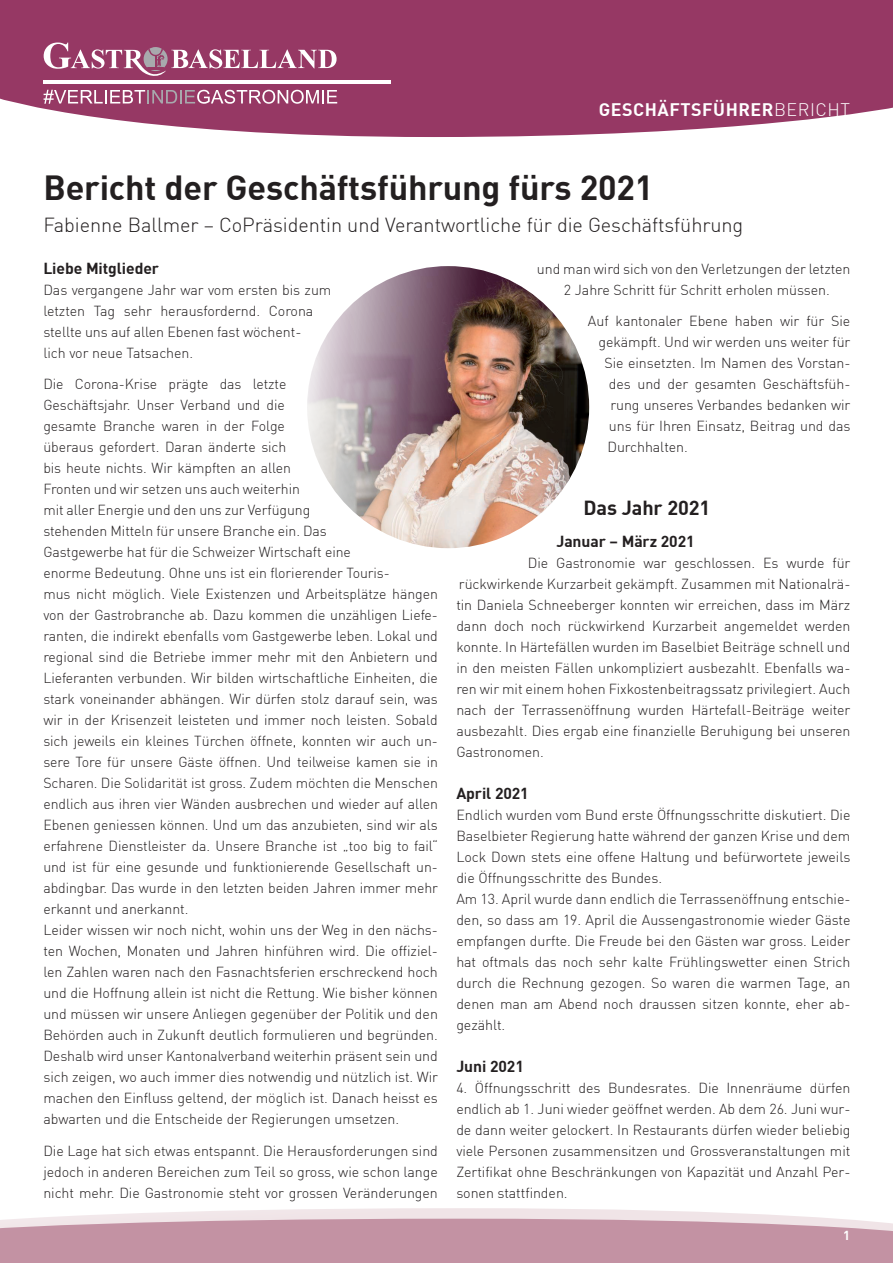
<style>
.page{position:relative;width:893px;height:1263px;background:#fff}
.page>*{position:absolute;margin:0;border:0;box-sizing:border-box;transform-origin:0 0}
.t1{font:700 34.2px "DIN";letter-spacing:-.005em;color:#231f20}
.t2{font:300 19.95px "DIN";letter-spacing:-.005em;color:#231f20}
.t3{font:700 19.95px "DIN";letter-spacing:-.005em;color:#231f20}
.t4{font:700 17.85px "DIN";letter-spacing:.03em;color:#fff}
.t5{font:700 15.6px "DIN";letter-spacing:-.005em;color:#231f20}
.t6{font:300 14.25px/21px "DIN";letter-spacing:-.005em;color:#231f20}
.t7{font:700 12.9px "DIN";color:#fff}
.s1{font-weight:300}
</style>
<div class="page">
<svg style="left:22px;top:1208px;width:814px;height:11px;fill:#f1e6e8"></svg>
<svg style="left:0;top:1219px;width:893px;height:44px;background:#c697a7"></svg>
<svg style="left:0;top:0;width:893px;height:137px;background:#9e4870"></svg>
<svg style="left:44px;top:43px;width:293px;height:37px;background:#a95e81"></svg>
<hr style="left:44px;top:80px;width:347px;height:4px;background:#fff">
<svg style="left:44px;top:90px;width:293px;height:14px"></svg>
<img style="left:307px;top:266px;width:282px;height:282px;border-radius:141px">
<p class="t4" style="left:599px;top:98px;width:253px">GESCHÄFTSFÜHRER<span class="s1">BERICHT</span></p>
<h1 class="t1" style="left:43px;top:165px;width:612px">Bericht der Geschäftsführung fürs 2021</h1>
<h2 class="t2" style="left:43px;top:212px;width:701px">Fabienne Ballmer – CoPräsidentin und Verantwortliche für die Geschäftsführung</h2>
<p class="t5" style="left:43px;top:258px;width:117px">Liebe Mitglieder</p>
<p class="t6" style="left:43px;top:279px;width:290px">Das vergangene Jahr war vom ersten bis zum letzten Tag sehr herausfordernd. Corona stellte uns auf allen Ebenen fast wöchent-<br>lich vor neue Tatsachen.</p>
<p class="t6" style="left:43px;top:373px;width:396px">Die Corona-Krise prägte das letzte<br>Geschäftsjahr. Unser Verband und die<br>gesamte Branche waren in der Folge<br>überaus gefordert. Daran änderte sich<br>bis heute nichts. Wir kämpften an allen<br>Fronten und wir setzen uns auch weiterhin<br>mit aller Energie und den uns zur Verfügung<br>stehenden Mitteln für unsere Branche ein. Das<br>Gastgewerbe hat für die Schweizer Wirtschaft eine<br>enorme Bedeutung. Ohne uns ist ein florierender Touris-<br>mus nicht möglich. Viele Existenzen und Arbeitsplätze hängen von der Gastrobranche ab. Dazu kommen die unzähligen Liefe&shy;ranten, die indirekt ebenfalls vom Gastgewerbe leben. Lokal und regional sind die Betriebe immer mehr mit den Anbietern und Lieferanten verbunden. Wir bilden wirtschaftliche Einheiten, die stark voneinander abhängen. Wir dürfen stolz darauf sein, was wir in der Krisenzeit leisteten und immer noch leisten. Sobald sich jeweils ein kleines Türchen öffnete, konnten wir auch un&shy;sere Tore für unsere Gäste öffnen. Und teilweise kamen sie in Scharen. Die Solidarität ist gross. Zudem möchten die Menschen endlich aus ihren vier Wänden ausbrechen und wieder auf allen Ebenen geniessen können. Und um das anzubieten, sind wir als erfahrene Dienstleister da. Unsere Branche ist „too big to fail“ und ist für eine gesunde und funktionierende Gesellschaft un&shy;abdingbar. Das wurde in den letzten beiden Jahren immer mehr erkannt und anerkannt.<br>Leider wissen wir noch nicht, wohin uns der Weg in den nächs&shy;ten Wochen, Monaten und Jahren hinführen wird. Die offiziel&shy;len Zahlen waren nach den Fasnachtsferien erschreckend hoch und die Hoffnung allein ist nicht die Rettung. Wie bisher können und müssen wir unsere Anliegen gegenüber der Politik und den Behörden auch in Zukunft deutlich formulieren und begründen.<br>Deshalb wird unser Kantonalverband weiterhin präsent sein und sich zeigen, wo auch immer dies notwendig und nützlich ist. Wir machen den Einfluss geltend, der möglich ist. Danach heisst es abwarten und die Entscheide der Regierungen umsetzen.</p>
<p class="t6" style="left:43px;top:1140px;width:396px;text-align:justify">Die Lage hat sich etwas entspannt. Die Herausforderungen sind jedoch in anderen Bereichen zum Teil so gross, wie schon lange nicht mehr. Die Gastronomie steht vor grossen Veränderungen</p>
<p class="t6" style="left:537px;top:258px;width:315px;text-align:center">und man wird sich von den Verletzungen der letzten<br>2 Jahre Schritt für Schritt erholen müssen.</p>
<p class="t6" style="left:588px;top:310px;width:264px">Auf kantonaler Ebene haben wir für Sie</p>
<p class="t6" style="left:598px;top:331px;width:253px">gekämpft. Und wir werden uns weiter für</p>
<p class="t6" style="left:604px;top:352px;width:248px">Sie einsetzten. Im Namen des Vorstan-</p>
<p class="t6" style="left:609px;top:373px;width:243px">des und der gesamten Geschäftsfüh-</p>
<p class="t6" style="left:610px;top:394px;width:241px">rung unseres Verbandes bedanken wir</p>
<p class="t6" style="left:609px;top:415px;width:243px">uns für Ihren Einsatz, Beitrag und das</p>
<p class="t6" style="left:607px;top:436px;width:82px">Durchhalten.</p>
<h2 class="t3" style="left:583px;top:495px;width:128px">Das Jahr 2021</h2>
<p class="t5" style="left:556px;top:531px;width:140px">Januar – März 2021</p>
<p class="t6" style="left:456px;top:552px;width:396px;text-align:justify;text-indent:72px">Die Gastronomie war geschlossen. Es wurde für rückwirkende Kurzarbeit gekämpft. Zusammen mit Nationalrä&shy;tin Daniela Schneeberger konnten wir erreichen, dass im März dann doch noch rückwirkend Kurzarbeit angemeldet werden konnte. In Härtefällen wurden im Baselbiet Beiträge schnell und in den meisten Fällen unkompliziert ausbezahlt. Ebenfalls wa&shy;ren wir mit einem hohen Fixkostenbeitragssatz privilegiert. Auch nach der Terrassenöffnung wurden Härtefall-Beiträge weiter ausbezahlt. Dies ergab eine finanzielle Beruhigung bei unseren Gastronomen.</p>
<p class="t5" style="left:456px;top:783px;width:74px">April 2021</p>
<p class="t6" style="left:456px;top:804px;width:396px">Endlich wurden vom Bund erste Öffnungsschritte diskutiert. Die Baselbieter Regierung hatte während der ganzen Krise und dem Lock Down stets eine offene Haltung und befürwortete jeweils die Öffnungsschritte des Bundes.<br>Am 13. April wurde dann endlich die Terrassenöffnung entschie&shy;den, so dass am 19. April die Aussengastronomie wieder Gäste empfangen durfte. Die Freude bei den Gästen war gross. Leider hat oftmals das noch sehr kalte Frühlingswetter einen Strich durch die Rechnung gezogen. So waren die warmen Tage, an denen man am Abend noch draussen sitzen konnte, eher ab&shy;gezählt.</p>
<p class="t5" style="left:456px;top:1056px;width:69px">Juni 2021</p>
<p class="t6" style="left:456px;top:1077px;width:396px;text-align:justify">4. Öffnungsschritt des Bundesrates. Die Innenräume dürfen endlich ab 1. Juni wieder geöffnet werden. Ab dem 26. Juni wur&shy;de dann weiter gelockert. In Restaurants dürfen wieder beliebig viele Personen zusammensitzen und Grossveranstaltungen mit Zertifikat ohne Beschränkungen von Kapazität und Anzahl Per&shy;sonen stattfinden.</p>
<p class="t7" style="left:843px;top:1226px;width:8px">1</p>
</div>
